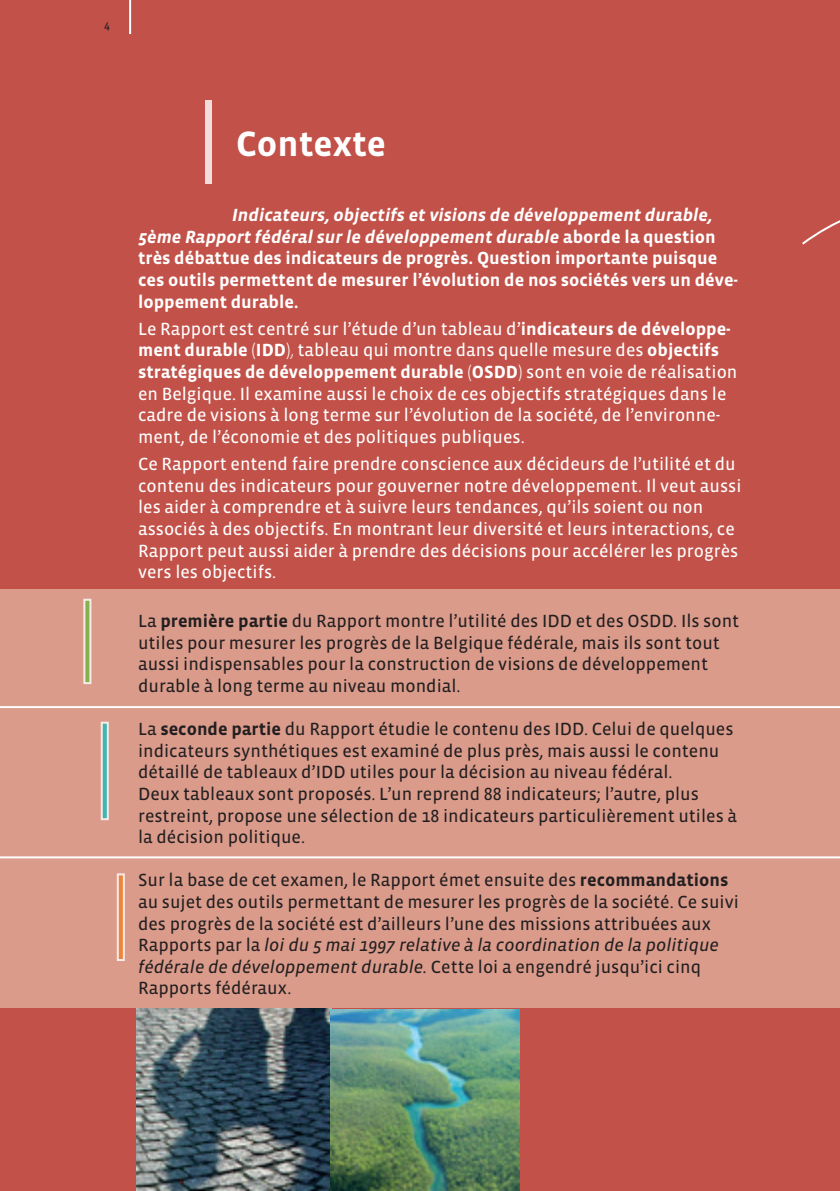
<style>
.page{position:relative;width:840px;height:1191px;background:#fff}
.page>*{position:absolute;margin:0;border:0;box-sizing:border-box;transform-origin:0 0}
.t1{font:700 36px "Vista Sans Alt";color:#fff}
.t2{font:18px/21.6px "Vista Sans Reg";color:#231f20}
.t3{font:18px/21.6px "Vista Sans Reg";color:#fff}
.t4{font:700 18px/21.6px "Vista Sans";color:#fff}
.t5{font:12px "Vista Sans Reg";color:#231f20}
.s1{font-style:italic}
.s2{font-family:"Vista Sans";font-weight:700}
.s3{font-family:"Vista Sans";font-weight:300}
.s4{font-weight:300}
.s5{font-family:"Vista Sans Reg";font-weight:400}
</style>
<div class="page">
<div style="left:0;top:0;width:839px;height:1191px;background:#c25249"></div>
<img style="left:136px;top:1008px;width:195px;height:183px">
<img style="left:330px;top:1009px;width:189px;height:182px">
<div style="left:0;top:590px;width:839px;height:418px;background:#da9b8b"></div>
<hr style="left:0;top:706px;width:839px;height:2px;background:#fff">
<hr style="left:0;top:856px;width:839px;height:2px;background:#fff">
<svg style="left:101px;top:721px;width:8px;height:99px"></svg>
<svg style="left:83px;top:599px;width:8px;height:85px"></svg>
<svg style="left:117px;top:873px;width:8px;height:88px"></svg>
<svg style="left:802px;top:220px;width:37px;height:25px"></svg>
<hr style="left:129px;top:0;width:2px;height:34px;background:#fff">
<div style="left:206px;top:101px;width:6px;height:83px;background:#f3dddc"></div>
<p class="t5" style="left:104px;top:19px;width:7px">4</p>
<h1 class="t1" style="left:236px;top:125px;width:151px">Contexte</h1>
<p class="t4" style="left:138px;top:205px;width:601px;text-indent:94px"><span class="s1">Indicateurs, objectifs et visions de développement durable, 5ème Rapport fédéral sur le développement durable</span> aborde la question très débattue des indicateurs de progrès. Question importante puisque ces outils permettent de mesurer l’évolution de nos sociétés vers un déve&shy;loppement durable.</p>
<p class="t3" style="left:138px;top:318px;width:594px">Le Rapport est centré sur l’étude d’un tableau d’<span class="s2">indicateurs de développe&shy;ment durable</span> <span class="s3">(</span><span class="s2">IDD</span><span class="s3">),</span> tableau qui montre dans quelle mesure des <span class="s2">objectifs</span></p>
<p class="t4" style="left:138px;top:361px;width:600px">stratégiques de développement durable <span class="s4">(</span>OSDD<span class="s4">)</span> <span class="s5">sont en voie de réalisation</span></p>
<p class="t3" style="left:138px;top:383px;width:589px">en Belgique. Il examine aussi le choix de ces objectifs stratégiques dans le cadre de visions à long terme sur l’évolution de la société, de l’environne&shy;ment, de l’économie et des politiques publiques.</p>
<p class="t3" style="left:138px;top:454px;width:604px">Ce Rapport entend faire prendre conscience aux décideurs de l’utilité et du contenu des indicateurs pour gouverner notre développement. Il veut aussi les aider à comprendre et à suivre leurs tendances, qu’ils soient ou non associés à des objectifs. En montrant leur diversité et leurs interactions, ce Rapport peut aussi aider à prendre des décisions pour accélérer les progrès vers les objectifs.</p>
<p class="t2" style="left:138px;top:610px;width:602px">La <span class="s2">première partie</span> du Rapport montre l’utilité des IDD et des OSDD. Ils sont utiles pour mesurer les progrès de la Belgique fédérale, mais ils sont tout aussi indispensables pour la construction de visions de développement durable à long terme au niveau mondial.</p>
<p class="t2" style="left:138px;top:718px;width:600px">La <span class="s2">seconde partie</span> du Rapport étudie le contenu des IDD. Celui de quelques indicateurs synthétiques est examiné de plus près, mais aussi le contenu détaillé de tableaux d’IDD utiles pour la décision au niveau fédéral.<br>Deux tableaux sont proposés. L’un reprend 88 indicateurs; l’autre, plus restreint, propose une sélection de 18 indicateurs particulièrement utiles à la décision politique.</p>
<p class="t2" style="left:138px;top:870px;width:602px">Sur la base de cet examen, le Rapport émet ensuite des <span class="s2">recommandations </span>au sujet des outils permettant de mesurer les progrès de la société. Ce suivi des progrès de la société est d’ailleurs l’une des missions attribuées aux Rapports par la <span class="s1">loi du 5 mai 1997 relative à la coordination de la politique fédérale de développement durable.</span> Cette loi a engendré jusqu’ici cinq Rapports fédéraux.</p>
</div>
